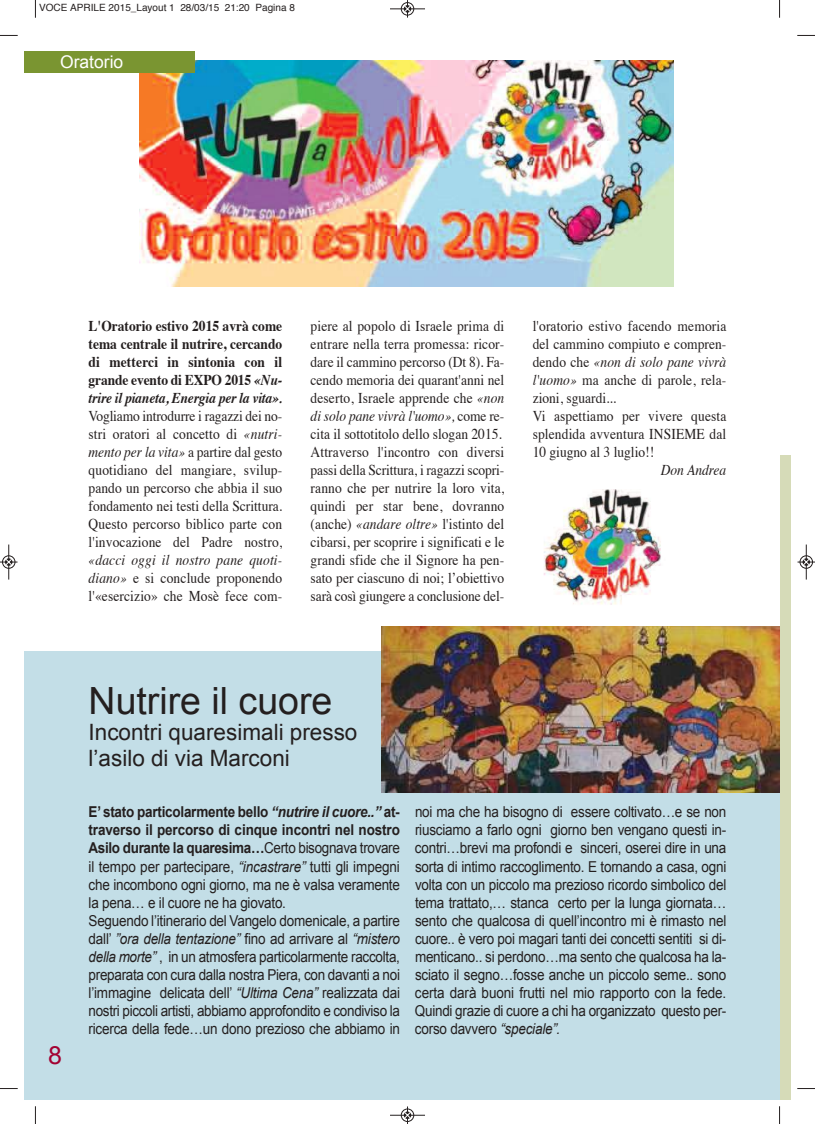
<style>
.page{position:relative;width:815px;height:1124px;background:#fff}
.page>*{position:absolute;margin:0;border:0;box-sizing:border-box;transform-origin:0 0}
.t1{font:37.5px "Arial";color:#241f1f}
.t2{font:25px "Arial";color:#a30232}
.t3{font:22.5px/26.2px "Arial";color:#241f1f}
.t4{font:17.5px "Arial";color:#fff}
.t5{font:15px/18px "Arial";letter-spacing:-.015em;color:#241f1f;scale:.9 1}
.t6{font:15px/18px "Times";letter-spacing:.01em;color:#241f1f;text-align:justify;scale:.9 1}
.t7{font:700 15px/18px "Times";color:#241f1f;text-align:justify;scale:.9 1}
.t8{font:italic 15px "Times";color:#241f1f;scale:.9 1}
.t9{font:10px "Helvetica";color:#241f1f}
.s1{font-style:italic}
.s2{font-weight:700}
.s3{font-weight:700;font-style:italic}
</style>
<div class="page">
<img style="left:140px;top:60px;width:534px;height:227px">
<div style="left:780px;top:455px;width:11px;height:644px;background:#d6dbb8"></div>
<div style="left:24px;top:651px;width:756px;height:448px;background:#c3dee7"></div>
<div style="left:24px;top:51px;width:171px;height:21px;background:#7a9531"></div>
<img style="left:381px;top:626px;width:399px;height:166px">
<img style="left:543px;top:489px;width:118px;height:116px">
<svg style="left:35px;top:0;width:1px;height:18px"></svg>
<svg style="left:0;top:35px;width:18px;height:1px"></svg>
<svg style="left:779px;top:0;width:1px;height:18px"></svg>
<svg style="left:797px;top:35px;width:18px;height:1px"></svg>
<svg style="left:35px;top:1106px;width:1px;height:17px"></svg>
<svg style="left:779px;top:1106px;width:1px;height:17px"></svg>
<div style="left:401px;top:2px;width:13px;height:14px;border:1px solid #fff;border-radius:50%"></div>
<hr style="left:390px;top:8px;width:35px;height:1px;background:#241f1f">
<div style="left:401px;top:2px;width:13px;height:13px;border:1px solid #241f1f;border-radius:50%"></div>
<svg style="left:404px;top:0;width:7px;height:18px"></svg>
<hr style="left:390px;top:1114px;width:35px;height:1px;background:#241f1f">
<div style="left:401px;top:1108px;width:13px;height:13px;border:1px solid #241f1f;border-radius:50%"></div>
<svg style="left:404px;top:1106px;width:7px;height:17px"></svg>
<div style="left:2px;top:555px;width:14px;height:14px;border:1px solid #fff;border-radius:50%"></div>
<hr style="left:8px;top:544px;width:1px;height:35px;background:#241f1f">
<div style="left:2px;top:555px;width:13px;height:13px;border:1px solid #241f1f;border-radius:50%"></div>
<svg style="left:0;top:558px;width:18px;height:7px"></svg>
<div style="left:799px;top:555px;width:14px;height:14px;border:1px solid #fff;border-radius:50%"></div>
<hr style="left:806px;top:544px;width:1px;height:35px;background:#241f1f">
<div style="left:800px;top:555px;width:13px;height:13px;border:1px solid #241f1f;border-radius:50%"></div>
<svg style="left:798px;top:558px;width:17px;height:7px"></svg>
<p class="t9" style="left:39px;top:4px;width:257px">VOCE APRILE 2015_Layout 1 28/03/15 21:20 Pagina 8</p>
<p class="t4" style="left:60px;top:52px;width:65px">Oratorio</p>
<p class="t7" style="left:89px;top:318px;width:217px">L'Oratorio estivo 2015 avrà come tema centrale il nutrire, cercando di metterci in sintonia con il grande evento di EXPO 2015 <span class="s1">«Nu&shy;trire il pianeta, Energia per la vita».</span></p>
<p class="t6" style="left:89px;top:408px;width:217px">Vogliamo introdurre i ragazzi dei no&shy;stri oratori al concetto di <span class="s1">«nutri&shy;mento per la vita»</span> a partire dal gesto quotidiano del mangiare, svilup&shy;pando un percorso che abbia il suo fondamento nei testi della Scrittura.<br>Questo percorso biblico parte con l'invocazione del Padre nostro,</p>
<p class="t6" style="left:89px;top:552px;width:217px"><span class="s1">«dacci oggi il nostro pane quoti&shy;diano»</span> e si conclude proponendo l'«esercizio» che Mosè fece com-</p>
<p class="t6" style="left:311px;top:318px;width:217px;text-align:left">piere al popolo di Israele prima di entrare nella terra promessa: ricor&shy;dare il cammino percorso (Dt 8). Fa&shy;cendo memoria dei quarant'anni nel deserto, Israele apprende che <span class="s1">«non di solo pane vivrà l'uomo»,</span> come re&shy;cita il sottotitolo dello slogan 2015.<br>Attraverso l'incontro con diversi passi della Scrittura, i ragazzi scopri&shy;ranno che per nutrire la loro vita, quindi per star bene, dovranno (anche) <span class="s1">«andare oltre»</span> l'istinto del cibarsi, per scoprire i significati e le grandi sfide che il Signore ha pen&shy;sato per ciascuno di noi; l’obiettivo sarà così giungere a conclusione del-</p>
<p class="t6" style="left:533px;top:318px;width:217px;text-align:left">l'oratorio estivo facendo memoria del cammino compiuto e compren&shy;dendo che <span class="s1">«non di solo pane vivrà l'uomo»</span> ma anche di parole, rela&shy;zioni, sguardi...<br>Vi aspettiamo per vivere questa splendida avventura INSIEME dal<br>10 giugno al 3 luglio!!</p>
<p class="t8" style="left:661px;top:464px;width:74px">Don Andrea</p>
<h1 class="t1" style="left:89px;top:679px;width:245px">Nutrire il cuore</h1>
<h3 class="t3" style="left:89px;top:718px;width:270px">Incontri quaresimali presso l’asilo di via Marconi</h3>
<h2 class="t2" style="left:48px;top:1040px;width:15px">8</h2>
<p class="t5" style="left:89px;top:803px;width:348px"><span class="s2">E’ stato particolarmente bello</span> <span class="s3">“nutrire il cuore..”</span> <span class="s2">at&shy;traverso il percorso di cinque incontri nel nostro Asilo durante la quaresima…</span>Certo bisognava trovare il tempo per partecipare, <span class="s1">“incastrare”</span> tutti gli impegni che incombono ogni giorno, ma ne è valsa veramente la pena… e il cuore ne ha giovato.<br>Seguendo l’itinerario del Vangelo domenicale, a partire dall’ <span class="s1">”ora della tentazione”</span> fino ad arrivare al <span class="s1">“mistero della morte”</span> , in un atmosfera particolarmente raccolta, preparata con cura dalla nostra Piera, con davanti a noi l’immagine delicata dell’ <span class="s1">“Ultima Cena”</span> realizzata dai nostri piccoli artisti, abbiamo approfondito e condiviso la ricerca della fede…un dono prezioso che abbiamo in</p>
<p class="t5" style="left:415px;top:803px;width:347px;text-align:justify">noi ma che ha bisogno di essere coltivato…e se non riusciamo a farlo ogni giorno ben vengano questi in&shy;contri…brevi ma profondi e sinceri, oserei dire in una sorta di intimo raccoglimento. E tornando a casa, ogni volta con un piccolo ma prezioso ricordo simbolico del tema trattato,… stanca certo per la lunga giornata… sento che qualcosa di quell’incontro mi è rimasto nel cuore.. è vero poi magari tanti dei concetti sentiti si di&shy;menticano.. si perdono…ma sento che qualcosa ha la&shy;sciato il segno…fosse anche un piccolo seme.. sono certa darà buoni frutti nel mio rapporto con la fede.<br>Quindi grazie di cuore a chi ha organizzato questo per&shy;corso davvero <span class="s1">“speciale”.</span></p>
</div>
